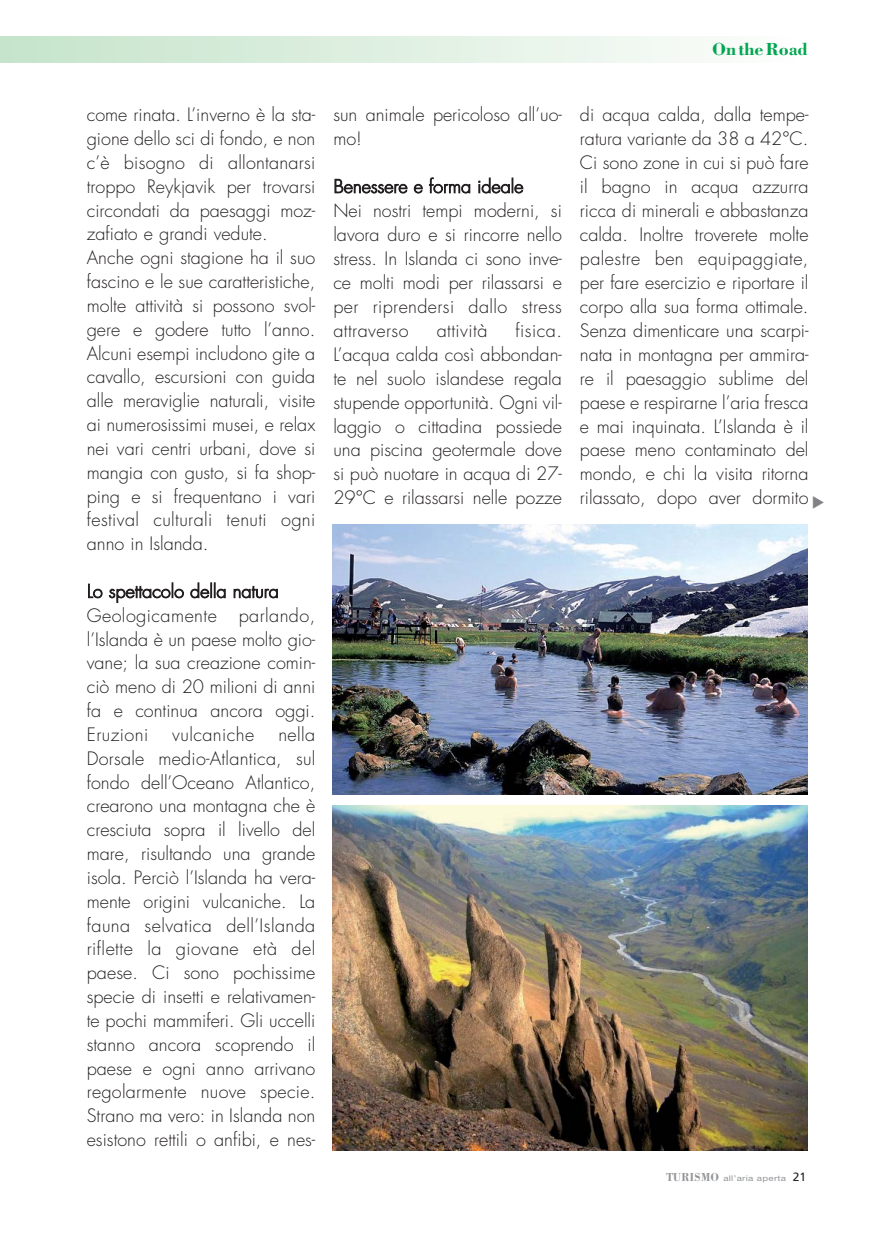
<style>
.page{position:relative;width:893px;height:1234px;background:#fff}
.page>*{position:absolute;margin:0;border:0;box-sizing:border-box;transform-origin:0 0}
.t1{font:300 18px/23.9px "Futura";color:#231f20}
.t2{font:300 18px "Futura";letter-spacing:.025em;color:#231f20}
.t3{font:700 18px "Bodoni";color:#00a650}
.t4{font:7.8px "Helvetica Neue";letter-spacing:.03em;color:#939598;scale:1.25 1}
.s1{font-family:"Bodoni";font-weight:700;font-size:12px}
.s2{font-family:"Frutiger";font-size:12px;color:#231f20}
</style>
<div class="page">
<svg style="left:0;top:36px;width:1px;height:27px"></svg>
<hr style="left:5px;top:36px;width:2px;height:27px;background:#c5e4cb">
<hr style="left:18px;top:36px;width:2px;height:27px;background:#c6e5cc">
<hr style="left:31px;top:36px;width:2px;height:27px;background:#c7e5cd">
<hr style="left:44px;top:36px;width:2px;height:27px;background:#c8e5ce">
<svg style="left:57px;top:36px;width:1px;height:27px"></svg>
<hr style="left:69px;top:36px;width:2px;height:27px;background:#cae6cf">
<hr style="left:82px;top:36px;width:2px;height:27px;background:#cbe7d0">
<hr style="left:95px;top:36px;width:2px;height:27px;background:#cce7d1">
<hr style="left:108px;top:36px;width:2px;height:27px;background:#cde7d1">
<hr style="left:121px;top:36px;width:2px;height:27px;background:#cee8d2">
<svg style="left:134px;top:36px;width:1px;height:27px"></svg>
<hr style="left:146px;top:36px;width:2px;height:27px;background:#d0e9d4">
<hr style="left:159px;top:36px;width:2px;height:27px;background:#d1e9d4">
<hr style="left:172px;top:36px;width:2px;height:27px;background:#d2ead5">
<hr style="left:185px;top:36px;width:2px;height:27px;background:#d1ead6">
<hr style="left:198px;top:36px;width:2px;height:27px;background:#d2ead7">
<svg style="left:211px;top:36px;width:1px;height:27px"></svg>
<hr style="left:223px;top:36px;width:2px;height:27px;background:#d4ebd8">
<hr style="left:236px;top:36px;width:2px;height:27px;background:#d5ebd9">
<hr style="left:249px;top:36px;width:2px;height:27px;background:#d6ecda">
<hr style="left:262px;top:36px;width:2px;height:27px;background:#d7ecda">
<hr style="left:275px;top:36px;width:2px;height:27px;background:#d8ecdb">
<svg style="left:288px;top:36px;width:1px;height:27px"></svg>
<hr style="left:300px;top:36px;width:2px;height:27px;background:#daeddd">
<hr style="left:313px;top:36px;width:2px;height:27px;background:#dbeedd">
<hr style="left:326px;top:36px;width:2px;height:27px;background:#dceede">
<hr style="left:339px;top:36px;width:2px;height:27px;background:#ddefdf">
<svg style="left:352px;top:36px;width:1px;height:27px"></svg>
<hr style="left:364px;top:36px;width:2px;height:27px;background:#ddefe1">
<hr style="left:377px;top:36px;width:2px;height:27px;background:#def0e1">
<hr style="left:390px;top:36px;width:2px;height:27px;background:#dff0e2">
<hr style="left:403px;top:36px;width:2px;height:27px;background:#e0f0e3">
<hr style="left:416px;top:36px;width:2px;height:27px;background:#e1f1e4">
<svg style="left:429px;top:36px;width:1px;height:27px"></svg>
<hr style="left:441px;top:36px;width:2px;height:27px;background:#e3f2e5">
<hr style="left:454px;top:36px;width:2px;height:27px;background:#e4f2e6">
<hr style="left:467px;top:36px;width:2px;height:27px;background:#e5f3e7">
<hr style="left:480px;top:36px;width:2px;height:27px;background:#e6f3e8">
<hr style="left:493px;top:36px;width:2px;height:27px;background:#e7f3e8">
<svg style="left:506px;top:36px;width:1px;height:27px"></svg>
<hr style="left:518px;top:36px;width:2px;height:27px;background:#e9f4ea">
<hr style="left:531px;top:36px;width:2px;height:27px;background:#eaf5eb">
<hr style="left:544px;top:36px;width:2px;height:27px;background:#eaf5ec">
<hr style="left:557px;top:36px;width:2px;height:27px;background:#ebf5ec">
<hr style="left:570px;top:36px;width:2px;height:27px;background:#ecf6ed">
<svg style="left:583px;top:36px;width:1px;height:27px"></svg>
<hr style="left:595px;top:36px;width:2px;height:27px;background:#eef7ef">
<hr style="left:608px;top:36px;width:2px;height:27px;background:#eff7f0">
<hr style="left:621px;top:36px;width:2px;height:27px;background:#f0f8f0">
<hr style="left:634px;top:36px;width:2px;height:27px;background:#f1f8f1">
<hr style="left:647px;top:36px;width:2px;height:27px;background:#f2f8f2">
<svg style="left:660px;top:36px;width:1px;height:27px"></svg>
<hr style="left:672px;top:36px;width:2px;height:27px;background:#f4f9f4">
<hr style="left:685px;top:36px;width:2px;height:27px;background:#f5faf5">
<hr style="left:698px;top:36px;width:2px;height:27px;background:#f6faf5">
<hr style="left:711px;top:36px;width:2px;height:27px;background:#f7fbf6">
<hr style="left:724px;top:36px;width:2px;height:27px;background:#f7fbf7">
<hr style="left:749px;top:36px;width:2px;height:27px;background:#f9fcf9">
<hr style="left:762px;top:36px;width:2px;height:27px;background:#fafdfa">
<img style="left:332px;top:524px;width:476px;height:270px">
<img style="left:332px;top:805px;width:475px;height:344px">
<p class="t3" style="left:712px;top:42px;width:97px">OntheRoad</p>
<p class="t1" style="left:87px;top:104px;width:230px">come rinata. L’inverno è la sta&shy;gione dello sci di fondo, e non c’è bisogno di allontanarsi troppo Reykjavik per trovarsi circondati da paesaggi moz&shy;zafiato e grandi vedute.<br>Anche ogni stagione ha il suo fascino e le sue caratteristiche, molte attività si possono svol&shy;gere e godere tutto l’anno.<br>Alcuni esempi includono gite a cavallo, escursioni con guida alle meraviglie naturali, visite ai numerosissimi musei, e relax nei vari centri urbani, dove si mangia con gusto, si fa shop&shy;ping e si frequentano i vari festival culturali tenuti ogni anno in Islanda.</p>
<p class="t1" style="left:87px;top:580px;width:230px">Lo spettacolo della natura<br>Geologicamente parlando, l’Islanda è un paese molto gio&shy;vane; la sua creazione comin&shy;ciò meno di 20 milioni di anni fa e continua ancora oggi.<br>Eruzioni</p>
<p class="t1" style="left:87px;top:723px;width:230px;text-align:justify;text-indent:192px">nella Dorsale medio-Atlantica, sul fondo dell’Oceano Atlantico, crearono una montagna che è cresciuta sopra il livello del mare, risultando una grande isola. Perciò l’Islanda ha vera&shy;mente origini vulcaniche. La fauna selvatica dell’Islanda riflette la giovane età del paese. Ci sono pochissime specie di insetti e relativamen&shy;te pochi mammiferi. Gli uccelli stanno ancora scoprendo il paese e ogni anno arrivano regolarmente nuove specie.<br>Strano ma vero: in Islanda non esistono rettili o anfibi, e nes-</p>
<p class="t2" style="left:172px;top:726px;width:84px">vulcaniche</p>
<p class="t1" style="left:333px;top:104px;width:230px">sun animale pericoloso all’uo&shy;mo!</p>
<p class="t1" style="left:333px;top:176px;width:230px">Benessere e forma ideale<br>Nei nostri tempi moderni, si lavora duro e si rincorre nello stress. In Islanda ci sono inve&shy;ce molti modi per rilassarsi e per riprendersi dallo stress attraverso</p>
<p class="t1" style="left:333px;top:320px;width:230px;text-align:justify;text-indent:182px">fisica.<br>L’acqua calda così abbondan&shy;te nel suolo islandese regala stupende opportunità. Ogni vil&shy;laggio o cittadina possiede una piscina geotermale dove si può nuotare in acqua di 27- 29°C e rilassarsi nelle pozze</p>
<p class="t2" style="left:437px;top:322px;width:52px">attività</p>
<p class="t1" style="left:580px;top:104px;width:230px;text-align:justify">di acqua calda, dalla tempe&shy;ratura variante da 38 a 42°C.<br>Ci sono zone in cui si può fare il bagno in acqua azzurra ricca di minerali e abbastanza calda. Inoltre troverete molte palestre ben equipaggiate, per fare esercizio e riportare il corpo alla sua forma ottimale.<br>Senza dimenticare una scarpi&shy;nata in montagna per ammira&shy;re il paesaggio sublime del paese e respirarne l’aria fresca e mai inquinata. L’Islanda è il paese meno contaminato del mondo, e chi la visita ritorna rilassato, dopo aver dormito</p>
<p class="t4" style="left:666px;top:1174px;width:113px"><span class="s1">TURISMO</span> all’aria aperta <span class="s2">21</span></p>
</div>
